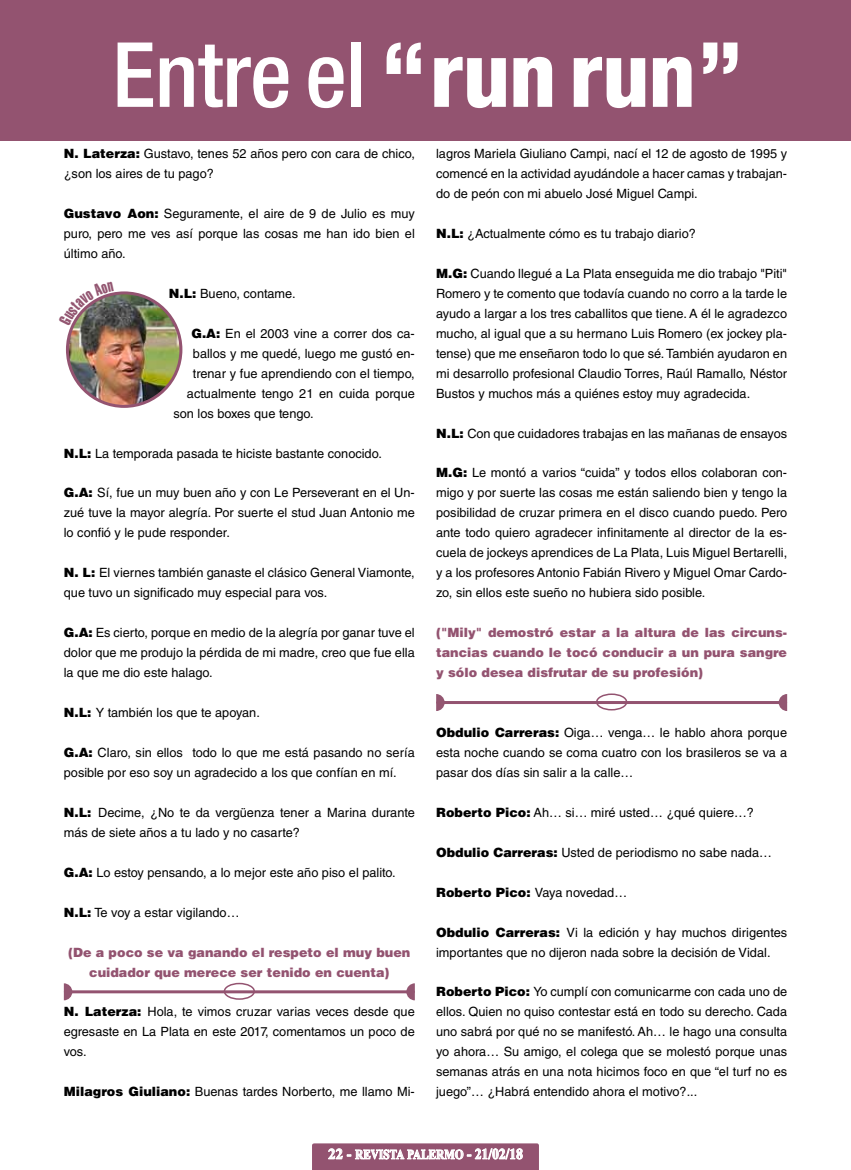
<style>
.page{position:relative;width:851px;height:1170px;background:#fff}
.page>*{position:absolute;margin:0;border:0;box-sizing:border-box;transform-origin:0 0}
.t1{font:800 condensed 90px "Helvetica Neue LT Std";letter-spacing:-.005em;color:#fff}
.t2{font:700 13.5px "Times New Roman";color:#fff;scale:.83 1}
.t3{font:12.75px/20px "Helvetica LT Std";color:#000;text-align:justify}
.t4{font:900 12.75px/20px "Helvetica LT Std";color:#935370;text-align:center}
.t5{font:900 12.75px "Helvetica LT Std";color:#000}
.s1{font-weight:500}
.s2{font-weight:900}
.s3{font-weight:400}
.s4{font-size:15px}
</style>
<div class="page">
<div style="left:0;top:0;width:850px;height:140px;background:#935370"></div>
<svg style="left:312px;top:1143px;width:227px;height:26px;background:#a67289"></svg>
<hr style="left:65px;top:990px;width:348px;height:3px;background:#935370">
<svg style="left:64px;top:983px;width:8px;height:17px"></svg>
<svg style="left:406px;top:983px;width:9px;height:17px"></svg>
<div style="left:224px;top:982px;width:31px;height:17px;border:2px solid #935370;border-radius:50%"></div>
<img style="left:67px;top:293px;width:114px;height:113px;border-radius:57px">
<div style="left:66px;top:291px;width:116px;height:117px;border:3px solid #935370;border-radius:50%"></div>
<hr style="left:437px;top:701px;width:348px;height:3px;background:#935370">
<svg style="left:436px;top:694px;width:8px;height:17px"></svg>
<svg style="left:778px;top:694px;width:9px;height:17px"></svg>
<div style="left:596px;top:693px;width:31px;height:17px;border:2px solid #935370;border-radius:50%"></div>
<svg style="left:71px;top:292px;width:43px;height:34px"></svg>
<h1 class="t1" style="left:112px;top:19px;width:631px"><span class="s1">Entre el</span> “run run”</h1>
<p class="t3" style="left:64px;top:143px;width:352px"><span class="s2">N. Laterza:</span> Gustavo, tenes 52 años pero con cara de chico, ¿son los aires de tu pago?</p>
<p class="t3" style="left:64px;top:203px;width:352px"><span class="s2">Gustavo Aon:</span> Seguramente, el aire de 9 de Julio es muy puro, pero me ves así porque las cosas me han ido bien el último año.</p>
<p class="t3" style="left:169px;top:283px;width:128px"><span class="s2">N.L:</span> Bueno, contame.</p>
<p class="t3" style="left:191px;top:323px;width:225px"><span class="s2">G.A:</span> En el 2003 vine a correr dos ca-</p>
<p class="t3" style="left:193px;top:343px;width:223px">ballos y me quedé, luego me gustó en-</p>
<p class="t3" style="left:193px;top:363px;width:223px">trenar y fue aprendiendo con el tiempo,</p>
<p class="t3" style="left:187px;top:383px;width:229px">actualmente tengo 21 en cuida porque</p>
<p class="t3" style="left:173px;top:403px;width:142px">son los boxes que tengo.</p>
<p class="t3" style="left:64px;top:443px;width:319px"><span class="s2">N.L:</span> La temporada pasada te hiciste bastante conocido.</p>
<p class="t3" style="left:64px;top:483px;width:352px"><span class="s2">G.A:</span> Sí, fue un muy buen año y con Le Perseverant en el Un&shy;zué tuve la mayor alegría. Por suerte el stud Juan Antonio me lo confió y le pude responder.</p>
<p class="t3" style="left:64px;top:562px;width:352px"><span class="s2">N. L:</span> El viernes también ganaste el clásico General Viamonte, que tuvo un significado muy especial para vos.</p>
<p class="t3" style="left:64px;top:622px;width:352px"><span class="s2">G.A:</span> Es cierto, porque en medio de la alegría por ganar tuve el dolor que me produjo la pérdida de mi madre, creo que fue ella la que me dio este halago.</p>
<p class="t3" style="left:64px;top:702px;width:197px"><span class="s2">N.L:</span> Y también los que te apoyan.</p>
<p class="t3" style="left:64px;top:742px;width:352px"><span class="s2">G.A:</span> Claro, sin ellos todo lo que me está pasando no sería posible por eso soy un agradecido a los que confían en mí.</p>
<p class="t3" style="left:64px;top:802px;width:352px"><span class="s2">N.L:</span> Decime, ¿No te da vergüenza tener a Marina durante más de siete años a tu lado y no casarte?</p>
<p class="t3" style="left:64px;top:862px;width:333px"><span class="s2">G.A:</span> Lo estoy pensando, a lo mejor este año piso el palito.</p>
<p class="t3" style="left:64px;top:902px;width:177px"><span class="s2">N.L:</span> Te voy a estar vigilando…</p>
<p class="t4" style="left:68px;top:941px;width:343px">(De a poco se va ganando el respeto el muy buen cuidador que merece ser tenido en cuenta)</p>
<p class="t3" style="left:64px;top:1001px;width:352px"><span class="s2">N. Laterza:</span> Hola, te vimos cruzar varias veces desde que egresaste en La Plata en este 2017, comentamos un poco de vos.</p>
<p class="t3" style="left:64px;top:1081px;width:352px"><span class="s2">Milagros Giuliano:</span> Buenas tardes Norberto, me llamo Mi-</p>
<p class="t3" style="left:436px;top:143px;width:352px">lagros Mariela Giuliano Campi, nací el 12 de agosto de 1995 y comencé en la actividad ayudándole a hacer camas y trabajan&shy;do de peón con mi abuelo José Miguel Campi.</p>
<p class="t3" style="left:436px;top:223px;width:261px"><span class="s2">N.L:</span> ¿Actualmente cómo es tu trabajo diario?</p>
<p class="t3" style="left:436px;top:263px;width:352px"><span class="s2">M.G:</span> Cuando llegué a La Plata enseguida me dio trabajo "Piti" Romero y te comento que todavía cuando no corro a la tarde le ayudo a largar a los tres caballitos que tiene. A él le agradezco mucho, al igual que a su hermano Luis Romero (ex jockey pla&shy;tense) que me enseñaron todo lo que sé. También ayudaron en mi desarrollo profesional Claudio Torres, Raúl Ramallo, Néstor Bustos y muchos más a quiénes estoy muy agradecida.</p>
<p class="t3" style="left:436px;top:423px;width:352px"><span class="s2">N.L:</span> Con que cuidadores trabajas en las mañanas de ensayos</p>
<p class="t3" style="left:436px;top:463px;width:352px"><span class="s2">M.G:</span> Le montó a varios “cuida” y todos ellos colaboran con&shy;migo y por suerte las cosas me están saliendo bien y tengo la posibilidad de cruzar primera en el disco cuando puedo. Pero ante todo quiero agradecer infinitamente al director de la es&shy;cuela de jockeys aprendices de La Plata, Luis Miguel Bertarelli, y a los profesores Antonio Fabián Rivero y Miguel Omar Cardo&shy;zo, sin ellos este sueño no hubiera sido posible.</p>
<p class="t4" style="left:436px;top:622px;width:352px;text-align:justify">("Mily" demostró estar a la altura de las circuns&shy;tancias cuando le tocó conducir a un pura sangre y sólo desea disfrutar de su profesión)</p>
<p class="t3" style="left:436px;top:722px;width:352px"><span class="s2">Obdulio Carreras:</span> Oiga… venga… le hablo ahora porque esta noche cuando se coma cuatro con los brasileros se va a pasar dos días sin salir a la calle…</p>
<p class="t3" style="left:436px;top:802px;width:319px"><span class="s2">Roberto Pico:</span> Ah… si… miré usted… ¿qué quiere…?</p>
<p class="t3" style="left:436px;top:842px;width:337px"><span class="s2">Obdulio Carreras:</span> Usted de periodismo no sabe nada…</p>
<p class="t5" style="left:436px;top:883px;width:192px">Roberto Pico: <span class="s3">Vaya novedad…</span></p>
<p class="t3" style="left:436px;top:922px;width:352px"><span class="s2">Obdulio Carreras:</span> Vi la edición y hay muchos dirigentes importantes que no dijeron nada sobre la decisión de Vidal.</p>
<p class="t3" style="left:436px;top:981px;width:352px"><span class="s2">Roberto Pico:</span> Yo cumplí con comunicarme con cada uno de ellos. Quien no quiso contestar está en todo su derecho. Cada uno sabrá por qué no se manifestó. Ah… le hago una consulta yo ahora… Su amigo, el colega que se molestó porque unas semanas atrás en una nota hicimos foco en que “el turf no es juego”… ¿Habrá entendido ahora el motivo?...</p>
<p class="t2" style="left:328px;top:1144px;width:236px"><span class="s4">22 -</span> REVISTA PALERMO <span class="s4">- 21/02/18</span></p>
</div>
